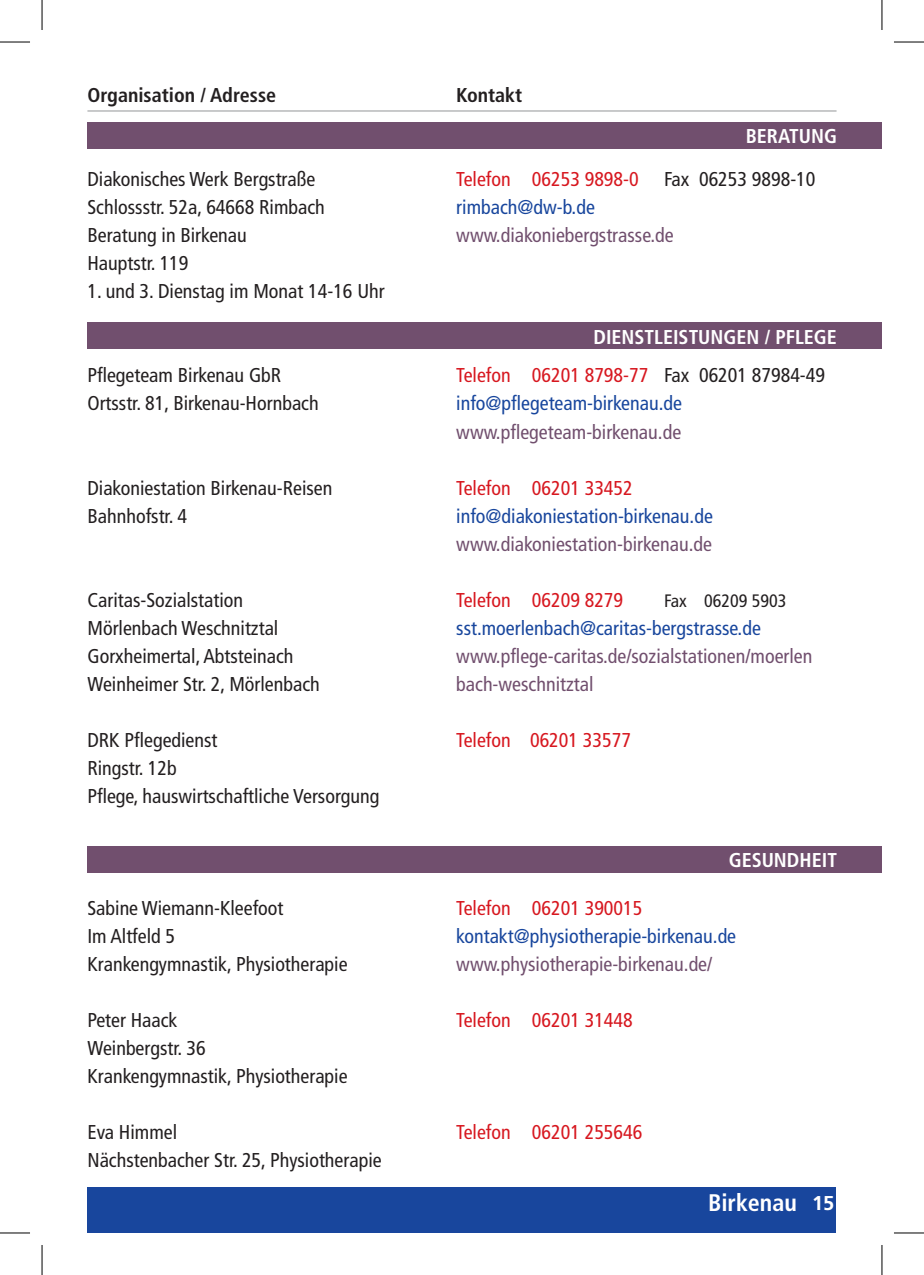
<style>
.page{position:relative;width:924px;height:1275px;background:#fff}
.page>*{position:absolute;margin:0;border:0;box-sizing:border-box;transform-origin:0 0}
.No_Spacing{font:700 condensed 24px "Frutiger";color:#fff}
.No_Spacing-2{font:condensed 20px "Frutiger";color:#231f20}
.No_Spacing-3{font:condensed 20px/28px "Frutiger";color:#18469d}
.No_Spacing-4{font:condensed 20px "Frutiger";color:#d7171f}
.No_Spacing-5{font:condensed 20px "Frutiger";color:#714f6e}
.t1{font:700 condensed 20px "Frutiger";color:#fff}
.No_Spacing-6{font:700 condensed 20px "Frutiger";color:#231f20}
.t2{font:700 20px "Frutiger";color:#fff}
.No_Spacing-7{font:condensed 18px "Frutiger";color:#231f20}
.s1{color:#231f20}
.s2{color:#714f6e}
</style>
<div class="page">
<div style="left:87px;top:1187px;width:749px;height:46px;background:#18469d"></div>
<hr style="left:87px;top:110px;width:749px;height:1px;background:#939598">
<div style="left:87px;top:846px;width:794px;height:26px;background:#714f6e"></div>
<div style="left:87px;top:323px;width:794px;height:26px;background:#714f6e"></div>
<div style="left:87px;top:123px;width:794px;height:26px;background:#714f6e"></div>
<hr style="left:0;top:42px;width:30px;height:1px;background:#000">
<hr style="left:893px;top:42px;width:30px;height:1px;background:#000">
<hr style="left:0;top:1232px;width:30px;height:1px;background:#000">
<hr style="left:893px;top:1232px;width:30px;height:1px;background:#000">
<hr style="left:42px;top:0;width:1px;height:30px;background:#000">
<hr style="left:42px;top:1245px;width:1px;height:30px;background:#000">
<hr style="left:881px;top:0;width:1px;height:30px;background:#000">
<hr style="left:881px;top:1245px;width:1px;height:30px;background:#000">
<p class="No_Spacing-6" style="left:87px;top:84px;width:190px">Organisation / Adresse</p>
<p class="No_Spacing-6" style="left:456px;top:84px;width:67px">Kontakt</p>
<p class="t1" style="left:745px;top:124px;width:93px">BERATUNG</p>
<p class="No_Spacing-2" style="left:87px;top:168px;width:229px">Diakonisches Werk Bergstraße</p>
<p class="No_Spacing-4" style="left:456px;top:168px;width:184px">Telefon 06253 9898-0</p>
<p class="No_Spacing-2" style="left:663px;top:168px;width:153px">Fax 06253 9898-10</p>
<p class="No_Spacing-2" style="left:87px;top:196px;width:239px">Schlossstr. 52a, 64668 Rimbach</p>
<p class="No_Spacing-3" style="left:456px;top:194px;width:140px">rimbach@dw-b.de</p>
<p class="No_Spacing-2" style="left:87px;top:224px;width:161px">Beratung in Birkenau</p>
<p class="No_Spacing-5" style="left:456px;top:224px;width:219px">www.diakoniebergstrasse.de</p>
<p class="No_Spacing-2" style="left:87px;top:252px;width:103px">Hauptstr. 119</p>
<p class="No_Spacing-2" style="left:87px;top:280px;width:299px">1. und 3. Dienstag im Monat 14-16 Uhr</p>
<p class="t1" style="left:593px;top:325px;width:245px">DIENSTLEISTUNGEN / PFLEGE</p>
<p class="No_Spacing-2" style="left:87px;top:364px;width:195px">Pflegeteam Birkenau GbR</p>
<p class="No_Spacing-4" style="left:456px;top:364px;width:370px">Telefon 06201 8798-77 <span class="s1">Fax 06201 87984-49</span></p>
<p class="No_Spacing-2" style="left:87px;top:392px;width:233px">Ortsstr. 81, Birkenau-Hornbach</p>
<p class="No_Spacing-3" style="left:456px;top:390px;width:227px">info@pflegeteam-birkenau.de</p>
<p class="No_Spacing-5" style="left:456px;top:420px;width:226px">www.pflegeteam-birkenau.de</p>
<p class="No_Spacing-2" style="left:87px;top:476px;width:246px">Diakoniestation Birkenau-Reisen</p>
<p class="No_Spacing-4" style="left:456px;top:476px;width:178px">Telefon 06201 33452</p>
<p class="No_Spacing-2" style="left:87px;top:504px;width:101px">Bahnhofstr. 4</p>
<p class="No_Spacing-3" style="left:456px;top:502px;width:258px">info@diakoniestation-birkenau.de <span class="s2">www.diakoniestation-birkenau.de</span></p>
<p class="No_Spacing-2" style="left:87px;top:588px;width:157px">Caritas-Sozialstation</p>
<p class="No_Spacing-4" style="left:456px;top:588px;width:168px">Telefon 06209 8279</p>
<p class="No_Spacing-7" style="left:663px;top:590px;width:124px">Fax 06209 5903</p>
<p class="No_Spacing-2" style="left:87px;top:616px;width:192px">Mörlenbach Weschnitztal</p>
<p class="No_Spacing-3" style="left:456px;top:614px;width:306px">sst.moerlenbach@caritas-bergstrasse.de</p>
<p class="No_Spacing-2" style="left:87px;top:644px;width:207px">Gorxheimertal, Abtsteinach</p>
<p class="No_Spacing-5" style="left:456px;top:644px;width:357px">www.pflege-caritas.de/sozialstationen/moerlen</p>
<p class="No_Spacing-2" style="left:87px;top:672px;width:234px">Weinheimer Str. 2, Mörlenbach</p>
<p class="No_Spacing-5" style="left:456px;top:672px;width:139px">bach-weschnitztal</p>
<p class="No_Spacing-2" style="left:87px;top:728px;width:131px">DRK Pflegedienst</p>
<p class="No_Spacing-4" style="left:456px;top:728px;width:176px">Telefon 06201 33577</p>
<p class="No_Spacing-2" style="left:87px;top:756px;width:91px">Ringstr. 12b</p>
<p class="No_Spacing-2" style="left:87px;top:784px;width:293px">Pflege, hauswirtschaftliche Versorgung</p>
<p class="t1" style="left:728px;top:848px;width:110px">GESUNDHEIT</p>
<p class="No_Spacing-2" style="left:87px;top:896px;width:197px">Sabine Wiemann-Kleefoot</p>
<p class="No_Spacing-4" style="left:456px;top:896px;width:187px">Telefon 06201 390015</p>
<p class="No_Spacing-2" style="left:87px;top:924px;width:89px">Im Altfeld 5</p>
<p class="No_Spacing-3" style="left:456px;top:922px;width:281px">kontakt@physiotherapie-birkenau.de</p>
<p class="No_Spacing-2" style="left:87px;top:952px;width:261px">Krankengymnastik, Physiotherapie</p>
<p class="No_Spacing-5" style="left:456px;top:952px;width:257px">www.physiotherapie-birkenau.de/</p>
<p class="No_Spacing-2" style="left:87px;top:1008px;width:91px">Peter Haack</p>
<p class="No_Spacing-4" style="left:456px;top:1008px;width:178px">Telefon 06201 31448</p>
<p class="No_Spacing-2" style="left:87px;top:1036px;width:120px">Weinbergstr. 36</p>
<p class="No_Spacing-2" style="left:87px;top:1064px;width:261px">Krankengymnastik, Physiotherapie</p>
<p class="No_Spacing-2" style="left:87px;top:1120px;width:91px">Eva Himmel</p>
<p class="No_Spacing-4" style="left:456px;top:1120px;width:187px">Telefon 06201 255646</p>
<p class="No_Spacing-2" style="left:87px;top:1148px;width:295px">Nächstenbacher Str. 25, Physiotherapie</p>
<p class="No_Spacing" style="left:707px;top:1188px;width:90px">Birkenau</p>
<p class="t2" style="left:811px;top:1191px;width:24px">15</p>
</div>
